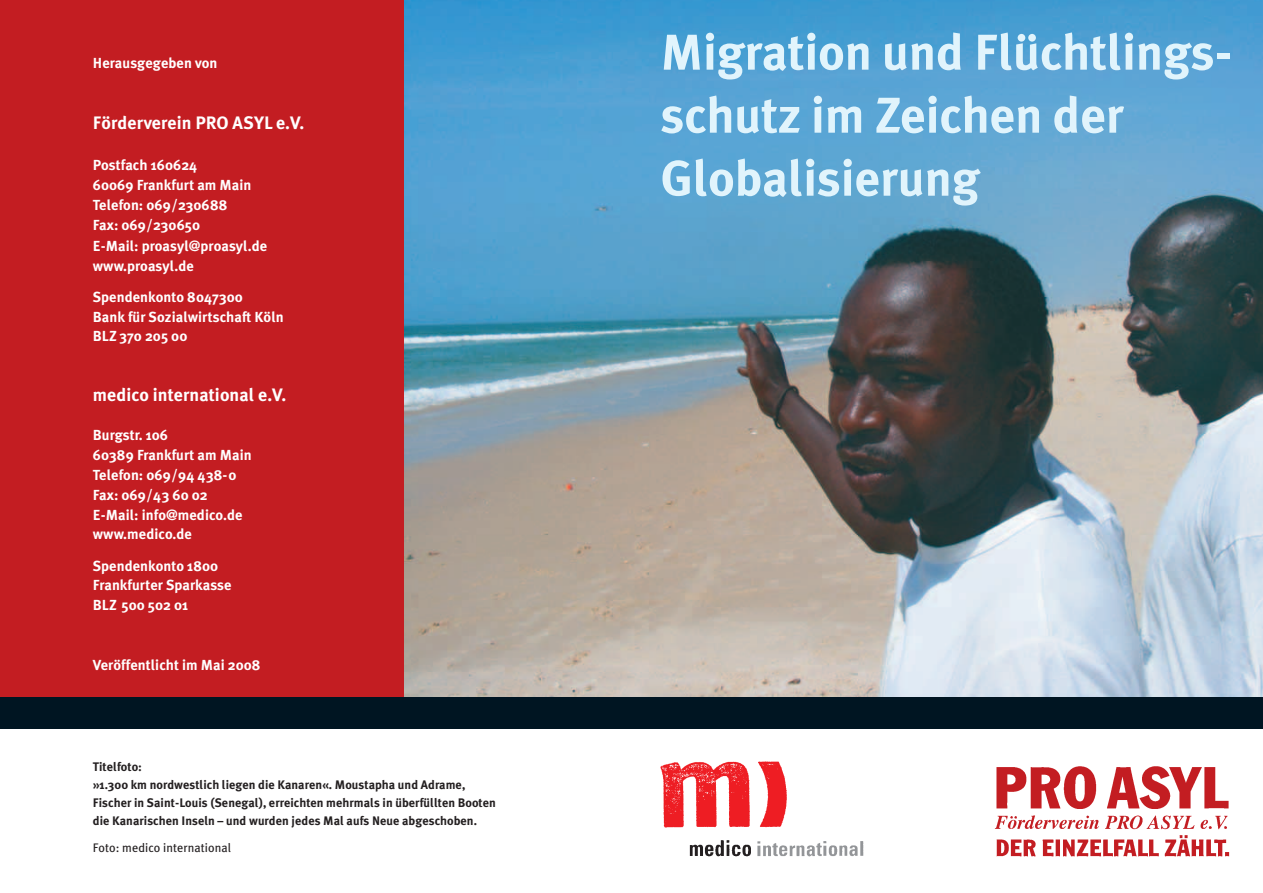
<style>
.page{position:relative;width:1263px;height:893px;background:#fff}
.page>*{position:absolute;margin:0;border:0;box-sizing:border-box;transform-origin:0 0}
.t1{font:700 50.25px/63px "Meta Plus";color:#e1f4fc}
.t2{font:700 18px "Meta Plus";letter-spacing:.005em;color:#fff}
.t3{font:700 14.55px/19.8px "Meta Plus";letter-spacing:.005em;color:#fff}
.t4{font:700 12.3px/18px "Meta Plus";letter-spacing:.005em;color:#231f20}
.t5{font:12.3px "Meta Plus";letter-spacing:.005em;color:#231f20}
</style>
<div class="page">
<div style="left:0;top:0;width:631px;height:698px;background:#c31d22"></div>
<img style="left:405px;top:0;width:857px;height:698px">
<img style="left:994px;top:766px;width:236px;height:91px">
<img style="left:757px;top:841px;width:107px;height:16px">
<img style="left:689px;top:840px;width:62px;height:17px">
<img style="left:660px;top:761px;width:127px;height:67px">
<div style="left:0;top:698px;width:1262px;height:31px;background:#001522"></div>
<p class="t3" style="left:93px;top:54px;width:126px">Herausgegeben von</p>
<p class="t2" style="left:93px;top:114px;width:213px">Förderverein PRO ASYL e.V.</p>
<p class="t3" style="left:93px;top:155px;width:176px">Postfach 160624<br>60069 Frankfurt am Main<br>Telefon: 069/230688<br>Fax: 069/230650<br>E-Mail: proasyl@proasyl.de www.proasyl.de</p>
<p class="t3" style="left:93px;top:288px;width:192px">Spendenkonto 8047300<br>Bank für Sozialwirtschaft Köln<br>BLZ 370 205 00</p>
<p class="t2" style="left:93px;top:386px;width:195px">medico international e.V.</p>
<p class="t3" style="left:93px;top:426px;width:160px">Burgstr. 106<br>60389 Frankfurt am Main<br>Telefon: 069/94 438-0<br>Fax: 069/43 60 02<br>E-Mail: info@medico.de www.medico.de</p>
<p class="t3" style="left:93px;top:556px;width:140px">Spendenkonto 1800<br>Frankfurter Sparkasse<br>BLZ 500 502 01</p>
<p class="t3" style="left:93px;top:655px;width:169px">Veröffentlicht im Mai 2008</p>
<p class="t4" style="left:93px;top:759px;width:404px">Titelfoto:<br>»1.300 km nordwestlich liegen die Kanaren«. Moustapha und Adrame, Fischer in Saint-Louis (Senegal), erreichten mehrmals in überfüllten Booten die Kanarischen Inseln – und wurden jedes Mal aufs Neue abgeschoben.</p>
<p class="t5" style="left:93px;top:842px;width:140px">Foto: medico international</p>
<h1 class="t1" style="left:661px;top:23px;width:572px">Migration und Flüchtlings&shy;schutz im Zeichen der<br>Globalisierung</h1>
</div>
